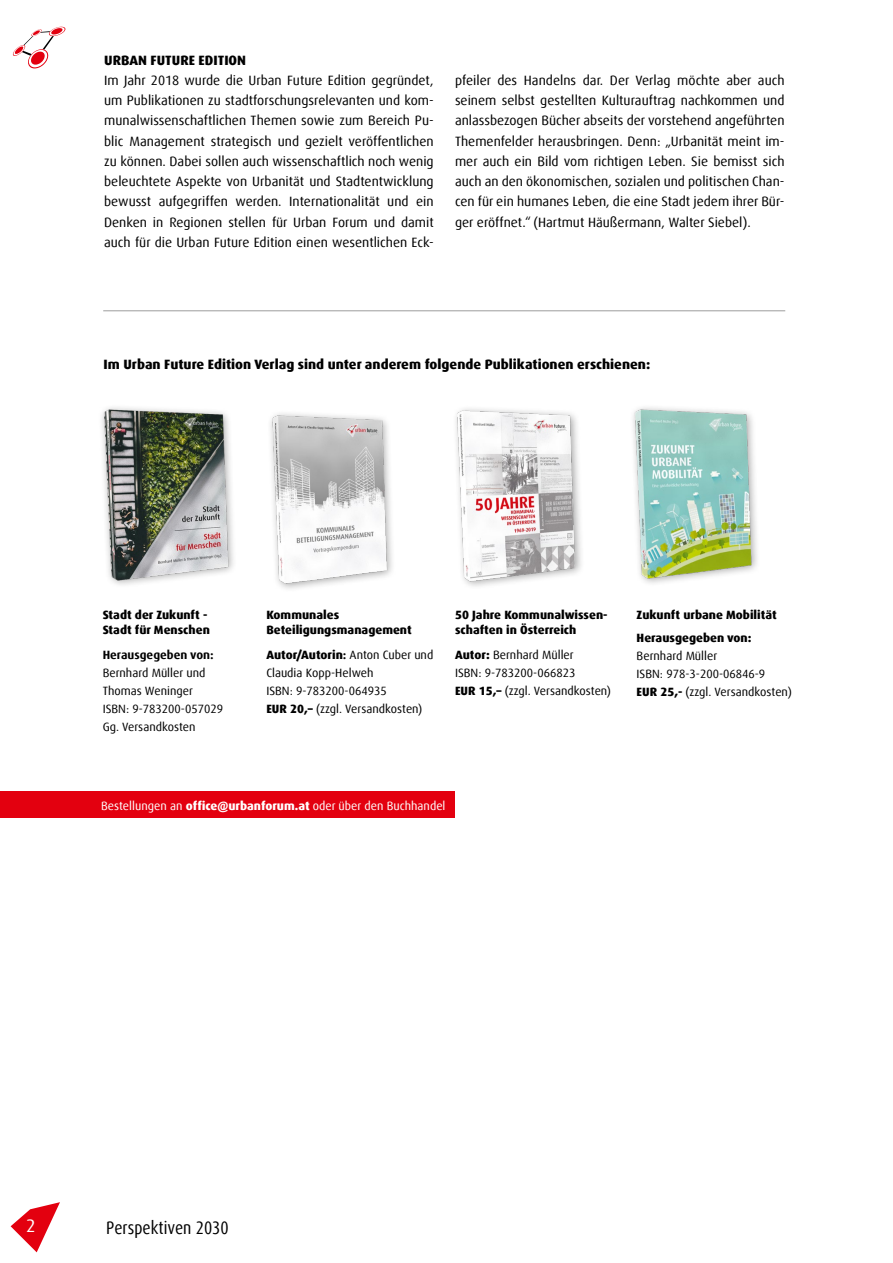
<style>
.page{position:relative;width:893px;height:1263px;background:#fff}
.page>*{position:absolute;margin:0;border:0;box-sizing:border-box;transform-origin:0 0}
.t1{font:condensed 18px "Dax Offc";color:#000}
.t2{font:18px "Dax Offc";color:#fff}
.t3{font:13.5px/20.2px "Dax Offc";color:#000;text-align:justify}
.t4{font:800 13.5px "Dax Offc";color:#000}
.t5{font:12px/18px "Dax Offc";color:#000}
.t6{font:800 12px/15px "Dax Offc";color:#000}
.t7{font:12px "Dax Offc";color:#fff}
.t8{font:700 12px "Dax Offc";color:#000}
.s1{font-weight:800}
.s2{font-weight:700}
.s3{font-weight:400}
</style>
<div class="page">
<svg style="left:11px;top:1202px;width:49px;height:50px"></svg>
<hr style="left:103px;top:310px;width:682px;height:1px;background:#9c9d9d">
<div style="left:0;top:791px;width:454px;height:27px;background:#e3000f"></div>
<img style="left:633px;top:407px;width:124px;height:176px">
<img style="left:456px;top:408px;width:125px;height:179px">
<img style="left:270px;top:413px;width:122px;height:176px">
<img style="left:101px;top:407px;width:133px;height:178px">
<svg style="left:13px;top:27px;width:52px;height:42px"></svg>
<p class="t4" style="left:104px;top:51px;width:143px">URBAN FUTURE EDITION</p>
<p class="t3" style="left:104px;top:70px;width:331px">Im Jahr 2018 wurde die Urban Future Edition gegründet, um Publikationen zu stadtforschungsrelevanten und kom&shy;munalwissenschaftlichen Themen sowie zum Bereich Pu&shy;blic Management strategisch und gezielt veröffentlichen zu können. Dabei sollen auch wissenschaftlich noch wenig beleuchtete Aspekte von Urbanität und Stadtentwicklung bewusst aufgegriffen werden. Internationalität und ein Denken in Regionen stellen für Urban Forum und damit auch für die Urban Future Edition einen wesentlichen Eck-</p>
<p class="t3" style="left:455px;top:70px;width:331px">pfeiler des Handelns dar. Der Verlag möchte aber auch seinem selbst gestellten Kulturauftrag nachkommen und anlassbezogen Bücher abseits der vorstehend angeführten Themenfelder herausbringen. Denn: „Urbanität meint im&shy;mer auch ein Bild vom richtigen Leben. Sie bemisst sich auch an den ökonomischen, sozialen und politischen Chan&shy;cen für ein humanes Leben, die eine Stadt jedem ihrer Bür&shy;ger eröffnet.“ (Hartmut Häußermann, Walter Siebel).</p>
<p class="t4" style="left:104px;top:356px;width:548px">Im Urban Future Edition Verlag sind unter anderem folgende Publikationen erschienen:</p>
<p class="t6" style="left:103px;top:607px;width:109px">Stadt der Zukunft -<br>Stadt für Menschen</p>
<p class="t8" style="left:103px;top:647px;width:113px">Herausgegeben von:</p>
<p class="t5" style="left:103px;top:664px;width:122px">Bernhard Müller und<br>Thomas Weninger<br>ISBN: 9-783200-057029<br>Gg. Versandkosten</p>
<p class="t6" style="left:266px;top:607px;width:147px">Kommunales<br>Beteiligungsmanagement</p>
<p class="t5" style="left:266px;top:646px;width:168px"><span class="s1">Autor/Autorin</span><span class="s2">:</span> Anton Cuber und<br>Claudia Kopp-Helweh<br>ISBN: 9-783200-064935<br><span class="s1">EUR 20,–</span> (zzgl. Versandkosten)</p>
<p class="t6" style="left:455px;top:607px;width:154px">50 Jahre Kommunalwissen-</p>
<p class="t6" style="left:637px;top:607px;width:142px">Zukunft urbane Mobilität</p>
<p class="t6" style="left:455px;top:617px;width:123px;line-height:25.8px">schaften in Österreich<br>Autor: <span class="s3">Bernhard Müller</span></p>
<p class="t5" style="left:455px;top:664px;width:158px">ISBN: 9-783200-066823<br><span class="s1">EUR 15,–</span> (zzgl. Versandkosten)</p>
<p class="t6" style="left:637px;top:630px;width:116px">Herausgegeben von:</p>
<p class="t5" style="left:637px;top:647px;width:157px">Bernhard Müller<br>ISBN: 978-3-200-06846-9<br><span class="s1">EUR 25,-</span> (zzgl. Versandkosten)</p>
<p class="t7" style="left:101px;top:798px;width:346px">Bestellungen an <span class="s1">office@urbanforum.at</span> oder über den Buchhandel</p>
<h1 class="t2" style="left:26px;top:1214px;width:11px">2</h1>
<h1 class="t1" style="left:106px;top:1216px;width:124px">Perspektiven 2030</h1>
</div>
